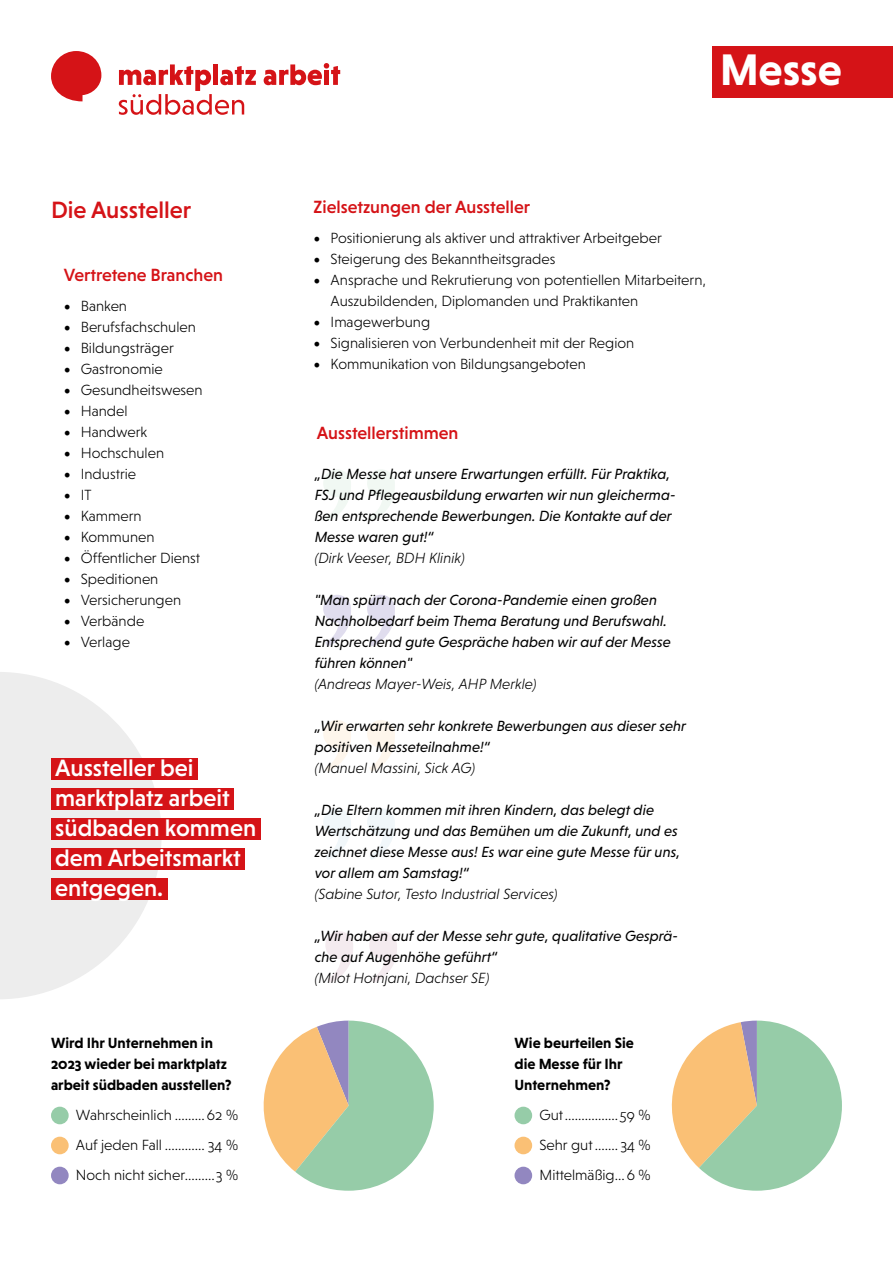
<style>
.page{position:relative;width:893px;height:1263px;background:#fff}
.page>*{position:absolute;margin:0;border:0;box-sizing:border-box;transform-origin:0 0}
.t1{font:700 45px "Niveau Grotesk";color:#fff}
.t2{font:500 24px/30px "Niveau Grotesk";color:#fff}
.t3{font:500 24px "Niveau Grotesk";color:#d51317}
.t4{font:500 18px "Niveau Grotesk";color:#d51317}
.t5{font:italic 15px/21px "Niveau Grotesk";color:#000}
.t6{font:300 15px/30px "Niveau Grotesk";color:#000;text-align:justify}
.t7{font:italic 300 15px "Niveau Grotesk";color:#000}
.t8{font:700 15px/21px "Niveau Grotesk";color:#000}
.s1{font-family:"Minion Pro";font-weight:400;font-size:18px}
</style>
<div class="page">
<svg style="left:0;top:672px;width:161px;height:327px;fill:#ededed"></svg>
<svg style="left:367px;top:470px;width:28px;height:51px"></svg>
<svg style="left:323px;top:470px;width:28px;height:51px"></svg>
<svg style="left:367px;top:595px;width:28px;height:51px"></svg>
<svg style="left:323px;top:595px;width:28px;height:51px"></svg>
<svg style="left:367px;top:720px;width:28px;height:52px"></svg>
<svg style="left:323px;top:720px;width:28px;height:51px"></svg>
<svg style="left:369px;top:931px;width:28px;height:52px"></svg>
<svg style="left:325px;top:931px;width:28px;height:52px"></svg>
<svg style="left:367px;top:808px;width:28px;height:52px"></svg>
<svg style="left:323px;top:808px;width:28px;height:52px"></svg>
<svg style="left:671px;top:1020px;width:171px;height:171px"></svg>
<svg style="left:263px;top:1020px;width:171px;height:171px"></svg>
<div style="left:51px;top:1107px;width:18px;height:17px;background:#96cca8;border-radius:50%"></div>
<div style="left:51px;top:1137px;width:18px;height:17px;background:#fac075;border-radius:50%"></div>
<div style="left:51px;top:1167px;width:18px;height:17px;background:#9287c0;border-radius:50%"></div>
<div style="left:514px;top:1107px;width:18px;height:17px;background:#96cca8;border-radius:50%"></div>
<div style="left:514px;top:1137px;width:18px;height:17px;background:#fac075;border-radius:50%"></div>
<div style="left:514px;top:1167px;width:18px;height:17px;background:#9287c0;border-radius:50%"></div>
<div style="left:51px;top:758px;width:147px;height:22px;background:#d51317"></div>
<div style="left:51px;top:788px;width:183px;height:22px;background:#d51317"></div>
<div style="left:51px;top:818px;width:209px;height:22px;background:#d51317"></div>
<div style="left:51px;top:848px;width:194px;height:22px;background:#d51317"></div>
<div style="left:51px;top:878px;width:117px;height:22px;background:#d51317"></div>
<div style="left:712px;top:47px;width:181px;height:51px;background:#d51317"></div>
<svg style="left:264px;top:63px;width:76px;height:22px"></svg>
<svg style="left:119px;top:64px;width:137px;height:51px"></svg>
<svg style="left:51px;top:51px;width:50px;height:50px"></svg>
<h2 class="t3" style="left:51px;top:196px;width:142px">Die Aussteller</h2>
<p class="t4" style="left:64px;top:265px;width:161px">Vertretene Branchen</p>
<p class="t6" style="left:64px;top:291px;width:65px"><span class="s1">•</span> Banken</p>
<p class="t6" style="left:64px;top:312px;width:134px"><span class="s1">•</span> Berufsfachschulen</p>
<p class="t6" style="left:64px;top:333px;width:112px"><span class="s1">•</span> Bildungsträger</p>
<p class="t6" style="left:64px;top:354px;width:101px"><span class="s1">•</span> Gastronomie</p>
<p class="t6" style="left:64px;top:375px;width:140px"><span class="s1">•</span> Gesundheitswesen</p>
<p class="t6" style="left:64px;top:396px;width:65px"><span class="s1">•</span> Handel</p>
<p class="t6" style="left:64px;top:417px;width:85px"><span class="s1">•</span> Handwerk</p>
<p class="t6" style="left:64px;top:438px;width:102px"><span class="s1">•</span> Hochschulen</p>
<p class="t6" style="left:64px;top:459px;width:74px"><span class="s1">•</span> Industrie</p>
<p class="t6" style="left:64px;top:480px;width:29px"><span class="s1">•</span> IT</p>
<p class="t6" style="left:64px;top:501px;width:79px"><span class="s1">•</span> Kammern</p>
<p class="t6" style="left:64px;top:522px;width:92px"><span class="s1">•</span> Kommunen</p>
<p class="t6" style="left:64px;top:543px;width:138px"><span class="s1">•</span> Öffentlicher Dienst</p>
<p class="t6" style="left:64px;top:564px;width:96px"><span class="s1">•</span> Speditionen</p>
<p class="t6" style="left:64px;top:585px;width:119px"><span class="s1">•</span> Versicherungen</p>
<p class="t6" style="left:64px;top:606px;width:82px"><span class="s1">•</span> Verbände</p>
<p class="t6" style="left:64px;top:627px;width:68px"><span class="s1">•</span> Verlage</p>
<h2 class="t2" style="left:55px;top:753px;width:202px">Aussteller bei marktplatz arbeit südbaden kommen dem Arbeitsmarkt entgegen.</h2>
<p class="t8" style="left:51px;top:1032px;width:182px">Wird Ihr Unternehmen in<br>2023 wieder bei marktplatz arbeit südbaden ausstellen?</p>
<p class="t6" style="left:76px;top:1100px;width:164px">Wahrscheinlich ......... 62 % Auf jeden Fall ............ 34 % Noch nicht sicher.........3 %</p>
<h1 class="t1" style="left:720px;top:44px;width:124px">Messe</h1>
<p class="t4" style="left:314px;top:197px;width:218px">Zielsetzungen der Aussteller</p>
<p class="t6" style="left:314px;top:223px;width:350px"><span class="s1">•</span> Positionierung als aktiver und attraktiver Arbeitgeber</p>
<p class="t6" style="left:314px;top:244px;width:243px"><span class="s1">•</span> Steigerung des Bekanntheitsgrades</p>
<p class="t6" style="left:331px;top:270px;width:377px;line-height:21px;text-indent:-17px"><span class="s1">•</span> Ansprache und Rekrutierung von potentiellen Mitarbeitern,<br>Auszubildenden, Diplomanden und Praktikanten</p>
<p class="t6" style="left:314px;top:307px;width:118px"><span class="s1">•</span> Imagewerbung</p>
<p class="t6" style="left:314px;top:328px;width:322px"><span class="s1">•</span> Signalisieren von Verbundenheit mit der Region</p>
<p class="t6" style="left:314px;top:349px;width:274px"><span class="s1">•</span> Kommunikation von Bildungsangeboten</p>
<p class="t4" style="left:317px;top:422px;width:143px">Ausstellerstimmen</p>
<p class="t5" style="left:315px;top:463px;width:363px">„Die Messe hat unsere Erwartungen erfüllt. Für Praktika, FSJ und Pflegeausbildung erwarten wir nun gleicherma&shy;ßen entsprechende Bewerbungen. Die Kontakte auf der Messe waren gut!“</p>
<p class="t7" style="left:315px;top:549px;width:152px">(Dirk Veeser, BDH Klinik)</p>
<p class="t5" style="left:315px;top:589px;width:358px">"Man spürt nach der Corona-Pandemie einen großen Nachholbedarf beim Thema Beratung und Berufswahl.<br>Entsprechend gute Gespräche haben wir auf der Messe führen können"</p>
<p class="t7" style="left:315px;top:675px;width:223px">(Andreas Mayer-Weis, AHP Merkle)</p>
<p class="t5" style="left:315px;top:715px;width:373px">„Wir erwarten sehr konkrete Bewerbungen aus dieser sehr positiven Messeteilnahme!“</p>
<p class="t7" style="left:315px;top:759px;width:162px">(Manuel Massini, Sick AG)</p>
<p class="t5" style="left:315px;top:799px;width:367px">„Die Eltern kommen mit ihren Kindern, das belegt die Wertschätzung und das Bemühen um die Zukunft, und es zeichnet diese Messe aus! Es war eine gute Messe für uns, vor allem am Samstag!“</p>
<p class="t7" style="left:315px;top:885px;width:244px">(Sabine Sutor, Testo Industrial Services)</p>
<p class="t5" style="left:315px;top:925px;width:365px">„Wir haben auf der Messe sehr gute, qualitative Gesprä&shy;che auf Augenhöhe geführt“</p>
<p class="t7" style="left:315px;top:969px;width:177px">(Milot Hotnjani, Dachser SE)</p>
<p class="t8" style="left:514px;top:1032px;width:121px">Wie beurteilen Sie die Messe für Ihr<br>Unternehmen?</p>
<p class="t6" style="left:539px;top:1100px;width:113px">Gut................59 % Sehr gut....... 34 % Mittelmäßig...6 %</p>
</div>
